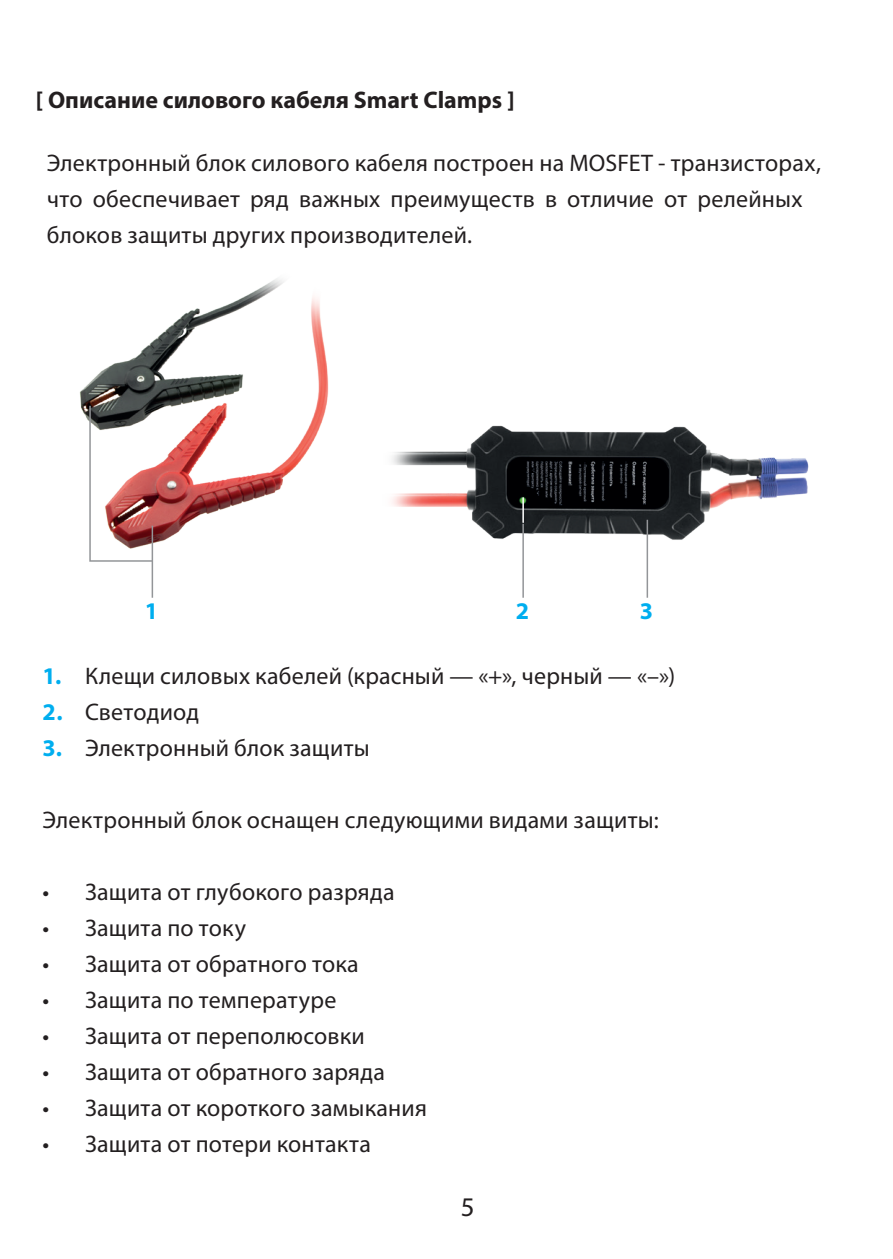
<style>
.page{position:relative;width:893px;height:1259px;background:#fff}
.page>*{position:absolute;margin:0;border:0;box-sizing:border-box;transform-origin:0 0}
.t1{font:27px "Myriad Pro";color:#231f20}
.TAB_H1{font:24px/36px "Myriad Pro";letter-spacing:.01em;color:#231f20}
.TEXT_FIRST{font:24px "Myriad Pro";letter-spacing:.01em;color:#231f20}
.H1{font:700 24px "Myriad Pro";color:#231f20}
.TEXT_FIRST-2{font:700 24px "Myriad Pro";color:#00aeef}
.s1{font-weight:700;color:#00aeef}
</style>
<div class="page">
<img style="left:80px;top:278px;width:249px;height:265px">
<img style="left:392px;top:425px;width:417px;height:148px">
<hr style="left:522px;top:498px;width:2px;height:24px;background:#fff">
<hr style="left:152px;top:526px;width:1px;height:72px;background:#939598">
<hr style="left:647px;top:520px;width:1px;height:78px;background:#939598">
<img style="left:89px;top:404px;width:65px;height:158px">
<hr style="left:522px;top:524px;width:2px;height:74px;background:#939598">
<p class="H1" style="left:36px;top:84px;width:480px">[ Описание силового кабеля Smart Clamps ]</p>
<p class="TAB_H1" style="left:47px;top:144px;width:776px">Электронный блок силового кабеля построен на MOSFET - транзисторах, что обеспечивает ряд важных преимуществ в отличие от релейных блоков защиты других производителей.</p>
<p class="TEXT_FIRST-2" style="left:145px;top:595px;width:15px">1</p>
<p class="TEXT_FIRST-2" style="left:516px;top:595px;width:15px">2</p>
<p class="TEXT_FIRST-2" style="left:640px;top:595px;width:15px">3</p>
<p class="TAB_H1" style="left:43px;top:658px;width:634px"><span class="s1">1.</span> Клещи силовых кабелей (красный — «+», черный — «–»)</p>
<p class="TAB_H1" style="left:43px;top:694px;width:158px"><span class="s1">2.</span> Светодиод</p>
<p class="TAB_H1" style="left:43px;top:730px;width:329px"><span class="s1">3.</span> Электронный блок защиты</p>
<p class="TEXT_FIRST" style="left:43px;top:805px;width:618px">Электронный блок оснащен следующими видами защиты:</p>
<p class="TAB_H1" style="left:43px;top:874px;width:354px">• Защита от глубокого разряда</p>
<p class="TAB_H1" style="left:43px;top:910px;width:205px">• Защита по току</p>
<p class="TAB_H1" style="left:43px;top:946px;width:318px">• Защита от обратного тока</p>
<p class="TAB_H1" style="left:43px;top:982px;width:295px">• Защита по температуре</p>
<p class="TAB_H1" style="left:43px;top:1018px;width:324px">• Защита от переполюсовки</p>
<p class="TAB_H1" style="left:43px;top:1054px;width:344px">• Защита от обратного заряда</p>
<p class="TAB_H1" style="left:43px;top:1090px;width:386px">• Защита от короткого замыкания</p>
<p class="TAB_H1" style="left:43px;top:1126px;width:330px">• Защита от потери контакта</p>
<p class="t1" style="left:461px;top:1190px;width:15px">5</p>
</div>
